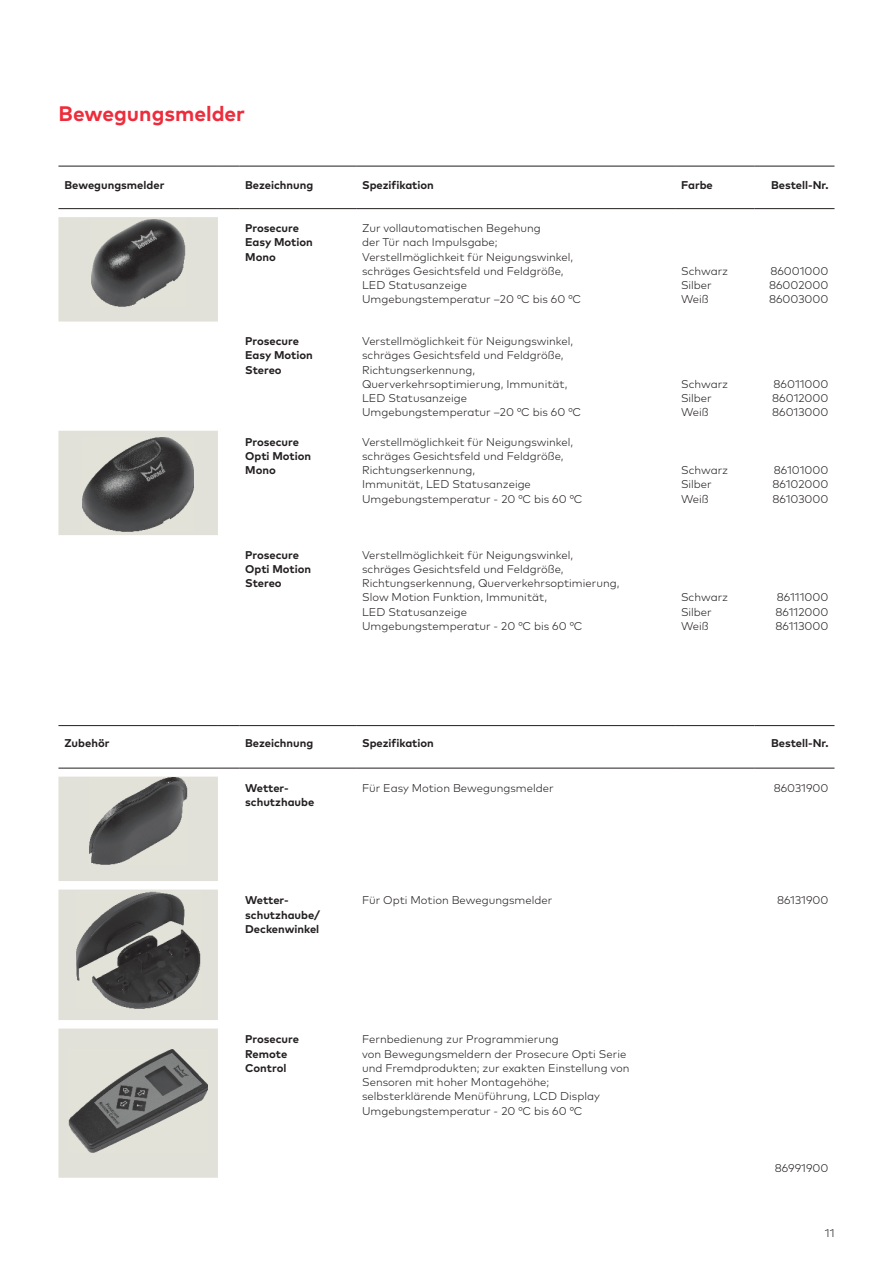
<style>
.page{position:relative;width:893px;height:1263px;background:#fff}
.page>*{position:absolute;margin:0;border:0;box-sizing:border-box;transform-origin:0 0}
.t1{font:700 21px "Mark Pro";color:#ee2c3b}
.t2{font:300 11.25px/14.2px "Mark Pro";color:#231f20}
.t3{font:700 11.25px/14.2px "Mark Pro";color:#231f20}
</style>
<div class="page">
<svg style="left:58px;top:217px;width:160px;height:318px"></svg>
<hr style="left:58px;top:166px;width:160px;height:1px;background:#231f20">
<svg style="left:218px;top:166px;width:21px;height:1px"></svg>
<hr style="left:239px;top:166px;width:117px;height:1px;background:#231f20">
<hr style="left:356px;top:166px;width:319px;height:1px;background:#231f20">
<hr style="left:675px;top:166px;width:80px;height:1px;background:#231f20">
<hr style="left:755px;top:166px;width:79px;height:1px;background:#231f20">
<hr style="left:58px;top:208px;width:160px;height:1px;background:#231f20">
<svg style="left:218px;top:208px;width:21px;height:1px"></svg>
<hr style="left:239px;top:208px;width:117px;height:1px;background:#231f20">
<hr style="left:356px;top:208px;width:319px;height:1px;background:#231f20">
<hr style="left:675px;top:208px;width:80px;height:1px;background:#231f20">
<hr style="left:755px;top:208px;width:79px;height:1px;background:#231f20">
<img style="left:91px;top:219px;width:94px;height:87px">
<img style="left:83px;top:437px;width:111px;height:94px">
<svg style="left:58px;top:777px;width:160px;height:401px;background:#e5e4dd"></svg>
<hr style="left:58px;top:725px;width:160px;height:1px;background:#231f20">
<svg style="left:218px;top:725px;width:21px;height:1px"></svg>
<hr style="left:239px;top:725px;width:117px;height:1px;background:#231f20">
<hr style="left:356px;top:725px;width:319px;height:1px;background:#231f20">
<hr style="left:675px;top:725px;width:80px;height:1px;background:#231f20">
<hr style="left:755px;top:725px;width:79px;height:1px;background:#231f20">
<hr style="left:58px;top:768px;width:160px;height:1px;background:#231f20">
<svg style="left:218px;top:768px;width:21px;height:1px"></svg>
<hr style="left:239px;top:768px;width:117px;height:1px;background:#231f20">
<hr style="left:356px;top:768px;width:319px;height:1px;background:#231f20">
<hr style="left:675px;top:768px;width:80px;height:1px;background:#231f20">
<hr style="left:755px;top:768px;width:79px;height:1px;background:#231f20">
<img style="left:89px;top:777px;width:98px;height:87px">
<img style="left:76px;top:892px;width:124px;height:116px">
<img style="left:69px;top:1049px;width:139px;height:103px">
<h1 class="t1" style="left:58px;top:98px;width:188px">Bewegungsmelder</h1>
<p class="t3" style="left:64px;top:177px;width:101px">Bewegungsmelder</p>
<p class="t3" style="left:245px;top:177px;width:70px">Bezeichnung</p>
<p class="t3" style="left:362px;top:177px;width:73px">Spezifikation</p>
<p class="t3" style="left:681px;top:177px;width:33px">Farbe</p>
<p class="t3" style="left:771px;top:177px;width:59px">Bestell-Nr.</p>
<p class="t3" style="left:245px;top:220px;width:69px">Prosecure<br>Easy Motion<br>Mono</p>
<p class="t2" style="left:362px;top:220px;width:220px">Zur vollautomatischen Begehung<br>der Tür nach Impulsgabe;<br>Verstellmöglichkeit für Neigungswinkel, schräges Gesichtsfeld und Feldgröße,<br>LED Statusanzeige<br>Umgebungstemperatur –20 °C bis 60 °C</p>
<p class="t2" style="left:681px;top:263px;width:49px">Schwarz<br>Silber<br>Weiß</p>
<p class="t2" style="left:769px;top:263px;width:61px;text-align:justify">86001000<br>86002000<br>86003000</p>
<p class="t3" style="left:245px;top:333px;width:69px">Prosecure<br>Easy Motion<br>Stereo</p>
<p class="t2" style="left:362px;top:333px;width:220px">Verstellmöglichkeit für Neigungswinkel, schräges Gesichtsfeld und Feldgröße, Richtungserkennung, Querverkehrsoptimierung, Immunität, LED Statusanzeige Umgebungstemperatur –20 °C bis 60 °C</p>
<p class="t3" style="left:245px;top:433px;width:68px">Prosecure<br>Opti Motion<br>Mono</p>
<p class="t2" style="left:362px;top:434px;width:222px">Verstellmöglichkeit für Neigungswinkel, schräges Gesichtsfeld und Feldgröße, Richtungserkennung,<br>Immunität, LED Statusanzeige Umgebungstemperatur - 20 °C bis 60 °C</p>
<p class="t3" style="left:245px;top:546px;width:68px">Prosecure<br>Opti Motion<br>Stereo</p>
<p class="t2" style="left:362px;top:547px;width:259px">Verstellmöglichkeit für Neigungswinkel, schräges Gesichtsfeld und Feldgröße, Richtungserkennung, Querverkehrsoptimierung, Slow Motion Funktion, Immunität,<br>LED Statusanzeige<br>Umgebungstemperatur - 20 °C bis 60 °C</p>
<p class="t2" style="left:681px;top:376px;width:49px">Schwarz<br>Silber<br>Weiß</p>
<p class="t2" style="left:772px;top:376px;width:58px;text-align:justify">86011000<br>86012000<br>86013000</p>
<p class="t2" style="left:681px;top:462px;width:49px">Schwarz<br>Silber<br>Weiß</p>
<p class="t2" style="left:772px;top:462px;width:58px;text-align:justify">86101000<br>86102000<br>86103000</p>
<p class="t2" style="left:681px;top:589px;width:49px">Schwarz<br>Silber<br>Weiß</p>
<p class="t2" style="left:775px;top:589px;width:54px;text-align:justify">86111000<br>86112000<br>86113000</p>
<p class="t3" style="left:64px;top:735px;width:47px">Zubehör</p>
<p class="t3" style="left:245px;top:735px;width:70px">Bezeichnung</p>
<p class="t3" style="left:362px;top:735px;width:73px">Spezifikation</p>
<p class="t3" style="left:771px;top:735px;width:59px">Bestell-Nr.</p>
<p class="t3" style="left:245px;top:779px;width:71px">Wetter&shy;schutzhaube</p>
<p class="t2" style="left:362px;top:779px;width:193px">Für Easy Motion Bewegungsmelder</p>
<p class="t2" style="left:774px;top:779px;width:56px">86031900</p>
<p class="t3" style="left:245px;top:892px;width:76px">Wetter&shy;schutzhaube/<br>Deckenwinkel</p>
<p class="t2" style="left:362px;top:892px;width:192px">Für Opti Motion Bewegungsmelder</p>
<p class="t2" style="left:777px;top:892px;width:53px">86131900</p>
<p class="t3" style="left:245px;top:1031px;width:55px">Prosecure<br>Remote<br>Control</p>
<p class="t2" style="left:362px;top:1031px;width:269px">Fernbedienung zur Programmierung<br>von Bewegungsmeldern der Prosecure Opti Serie und Fremdprodukten; zur exakten Einstellung von Sensoren mit hoher Montagehöhe; selbsterklärende Menüführung, LCD Display Umgebungstemperatur - 20 °C bis 60 °C</p>
<p class="t2" style="left:775px;top:1160px;width:55px">86991900</p>
<p class="t2" style="left:825px;top:1225px;width:11px">11</p>
</div>
